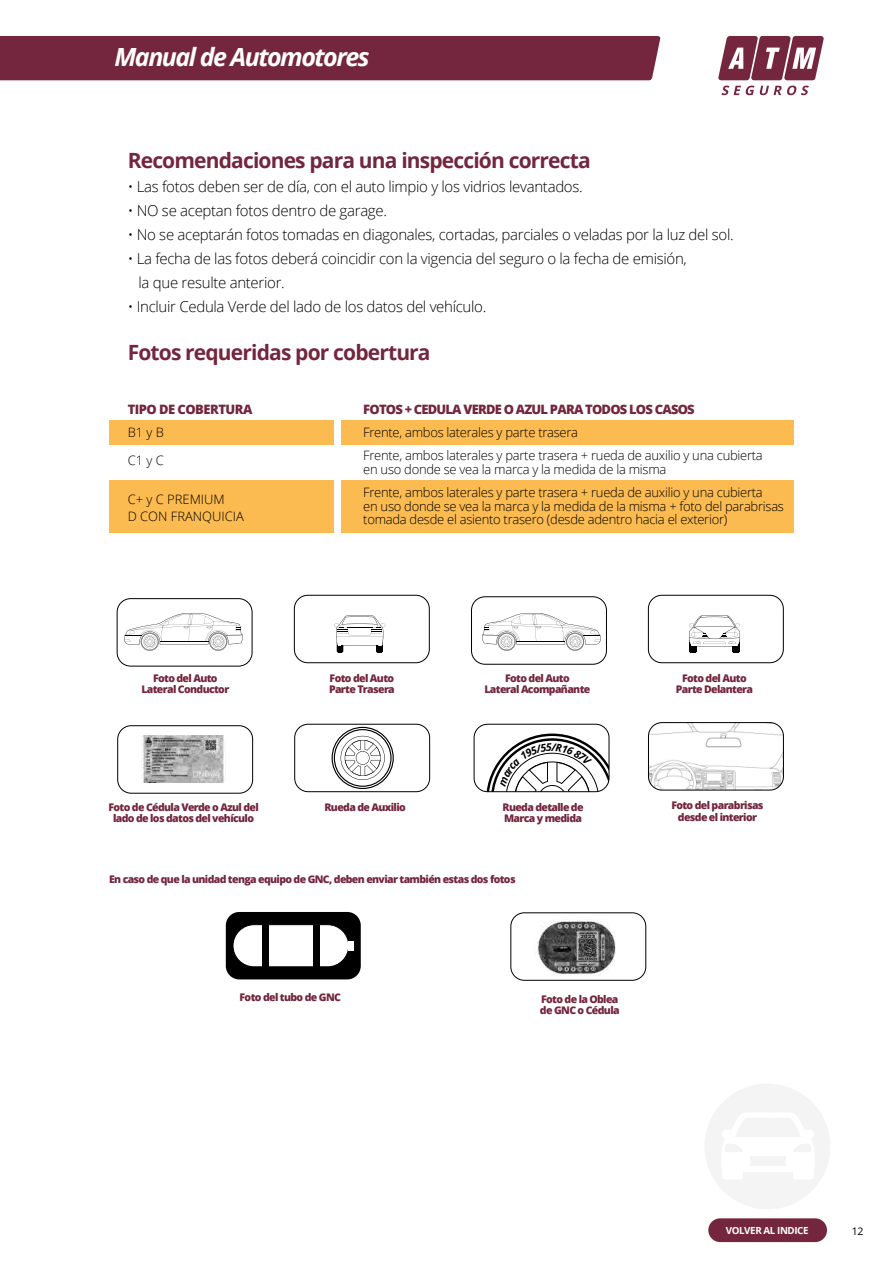
<style>
.page{position:relative;width:893px;height:1263px;background:#fff}
.page>*{position:absolute;margin:0;border:0;box-sizing:border-box;transform-origin:0 0}
.t1{font:italic 700 25.05px "Open Sans";letter-spacing:-.06em;color:#fff}
.t2{font:700 21px "Open Sans";letter-spacing:-.04em;color:#73263d}
.t3{font:300 15px/24px "Open Sans";letter-spacing:-.02em;color:#000}
.t4{font:300 12.9px/23px "Open Sans";letter-spacing:-.02em;color:#000}
.t5{font:800 12.9px "Open Sans";letter-spacing:-.06em;color:#73263d}
.t6{font:300 12.9px/17px "Open Sans";color:#000}
.t7{font:800 12.9px "Open Sans";letter-spacing:-.04em;color:#73263d}
.t8{font:800 10.5px/11.2px "Open Sans";letter-spacing:-.06em;color:#73263d;text-align:center}
.t9{font:10.5px "Open Sans";color:#000}
.t10{font:700 9.75px "Open Sans";letter-spacing:-.04em;color:#fff}
</style>
<div class="page">
<img style="left:648px;top:724px;width:135px;height:66px">
<svg style="left:718px;top:36px;width:106px;height:44px"></svg>
<svg style="left:721px;top:86px;width:88px;height:9px"></svg>
<div style="left:0;top:36px;width:660px;height:44px;background:#73263d"></div>
<svg style="left:705px;top:1084px;width:125px;height:125px"></svg>
<div style="left:109px;top:420px;width:225px;height:25px;background:#fbbb50"></div>
<div style="left:109px;top:480px;width:225px;height:53px;background:#fbbb50"></div>
<div style="left:341px;top:420px;width:453px;height:25px;background:#fbbb50"></div>
<div style="left:341px;top:480px;width:453px;height:53px;background:#fbbb50"></div>
<div style="left:708px;top:1218px;width:119px;height:24px;background:#73263d;border-radius:12px"></div>
<svg style="left:689px;top:615px;width:51px;height:38px"></svg>
<svg style="left:482px;top:613px;width:119px;height:38px"></svg>
<svg style="left:124px;top:613px;width:119px;height:38px"></svg>
<svg style="left:332px;top:727px;width:62px;height:62px"></svg>
<svg style="left:334px;top:615px;width:51px;height:38px"></svg>
<div style="left:117px;top:598px;width:135px;height:68px;border:1px solid #000;border-radius:13px"></div>
<div style="left:117px;top:725px;width:136px;height:69px;border:1px solid #000;border-radius:13px"></div>
<div style="left:648px;top:722px;width:136px;height:68px;border:1px solid #000;border-radius:13px"></div>
<div style="left:294px;top:724px;width:136px;height:68px;border:1px solid #000;border-radius:13px"></div>
<div style="left:474px;top:724px;width:135px;height:68px;border:1px solid #000;border-radius:13px"></div>
<div style="left:471px;top:596px;width:136px;height:69px;border:1px solid #000;border-radius:13px"></div>
<div style="left:294px;top:595px;width:136px;height:68px;border:1px solid #000;border-radius:13px"></div>
<div style="left:648px;top:595px;width:136px;height:68px;border:1px solid #000;border-radius:13px"></div>
<div style="left:226px;top:912px;width:135px;height:67px;background:#000;border-radius:13px"></div>
<div style="left:510px;top:912px;width:136px;height:69px;border:1px solid #000;border-radius:13px"></div>
<img style="left:537px;top:920px;width:79px;height:56px">
<img style="left:142px;top:735px;width:82px;height:48px">
<div style="left:233px;top:925px;width:116px;height:42px;background:#fff;border-radius:21px"></div>
<div style="left:233px;top:924px;width:116px;height:43px;border:1px solid #000;border-radius:21px"></div>
<div style="left:263px;top:925px;width:6px;height:41px;background:#000"></div>
<div style="left:313px;top:925px;width:6px;height:41px;background:#000"></div>
<div style="left:348px;top:941px;width:5px;height:10px;background:#fff"></div>
<svg style="left:486px;top:733px;width:123px;height:59px"></svg>
<h1 class="t1" style="left:114px;top:39px;width:257px">Manual de Automotores</h1>
<h2 class="t2" style="left:128px;top:146px;width:464px">Recomendaciones para una inspección correcta</h2>
<h3 class="t3" style="left:128px;top:175px;width:456px">• Las fotos deben ser de día, con el auto limpio y los vidrios levantados.</h3>
<h3 class="t3" style="left:128px;top:199px;width:261px">• NO se aceptan fotos dentro de garage.</h3>
<h3 class="t3" style="left:128px;top:223px;width:607px">• No se aceptarán fotos tomadas en diagonales, cortadas, parciales o veladas por la luz del sol.</h3>
<h3 class="t3" style="left:139px;top:247px;width:550px;text-indent:-11px">• La fecha de las fotos deberá coincidir con la vigencia del seguro o la fecha de emisión, la que resulte anterior.</h3>
<h3 class="t3" style="left:128px;top:295px;width:360px">• Incluir Cedula Verde del lado de los datos del vehículo.</h3>
<h2 class="t2" style="left:128px;top:338px;width:304px">Fotos requeridas por cobertura</h2>
<p class="t7" style="left:128px;top:399px;width:126px">TIPO DE COBERTURA</p>
<p class="t4" style="left:128px;top:418px;width:38px;line-height:27.9px">B1 y B<br>C1 y C</p>
<p class="t6" style="left:128px;top:491px;width:118px">C+ y C PREMIUM<br>D CON FRANQUICIA</p>
<p class="t8" style="left:141px;top:672px;width:89px">Foto del Auto<br>Lateral Conductor</p>
<p class="t5" style="left:363px;top:399px;width:333px">FOTOS + CEDULA VERDE O AZUL PARA TODOS LOS CASOS</p>
<p class="t4" style="left:363px;top:420px;width:401px">Frente, ambos laterales y parte trasera<br>Frente, ambos laterales y parte trasera + rueda de auxilio y una cubierta</p>
<p class="t4" style="left:363px;top:457px;width:401px">en uso donde se vea la marca y la medida de la misma<br>Frente, ambos laterales y parte trasera + rueda de auxilio y una cubierta</p>
<p class="t4" style="left:363px;top:498px;width:422px;line-height:14px">en uso donde se vea la marca y la medida de la misma + foto del parabrisas tomada desde el asiento trasero (desde adentro hacia el exterior)</p>
<p class="t8" style="left:329px;top:672px;width:67px;text-align:left">Foto del Auto<br>Parte Trasera</p>
<p class="t8" style="left:484px;top:672px;width:107px">Foto del Auto<br>Lateral Acompañante</p>
<p class="t8" style="left:676px;top:672px;width:79px">Foto del Auto<br>Parte Delantera</p>
<p class="t8" style="left:108px;top:801px;width:152px">Foto de Cédula Verde o Azul del lado de los datos del vehículo</p>
<p class="t8" style="left:671px;top:799px;width:94px">Foto del parabrisas desde el interior</p>
<p class="t8" style="left:324px;top:801px;width:83px">Rueda de Auxilio</p>
<p class="t8" style="left:502px;top:801px;width:83px;text-align:left">Rueda detalle de<br>Marca y medida</p>
<p class="t8" style="left:109px;top:873px;width:408px">En caso de que la unidad tenga equipo de GNC, deben enviar también estas dos fotos</p>
<p class="t8" style="left:240px;top:991px;width:103px">Foto del tubo de GNC</p>
<p class="t8" style="left:540px;top:992px;width:81px;text-align:left">Foto de la Oblea de GNC o Cédula</p>
<p class="t10" style="left:726px;top:1223px;width:84px">VOLVER AL INDICE</p>
<p class="t9" style="left:852px;top:1224px;width:13px">12</p>
</div>
